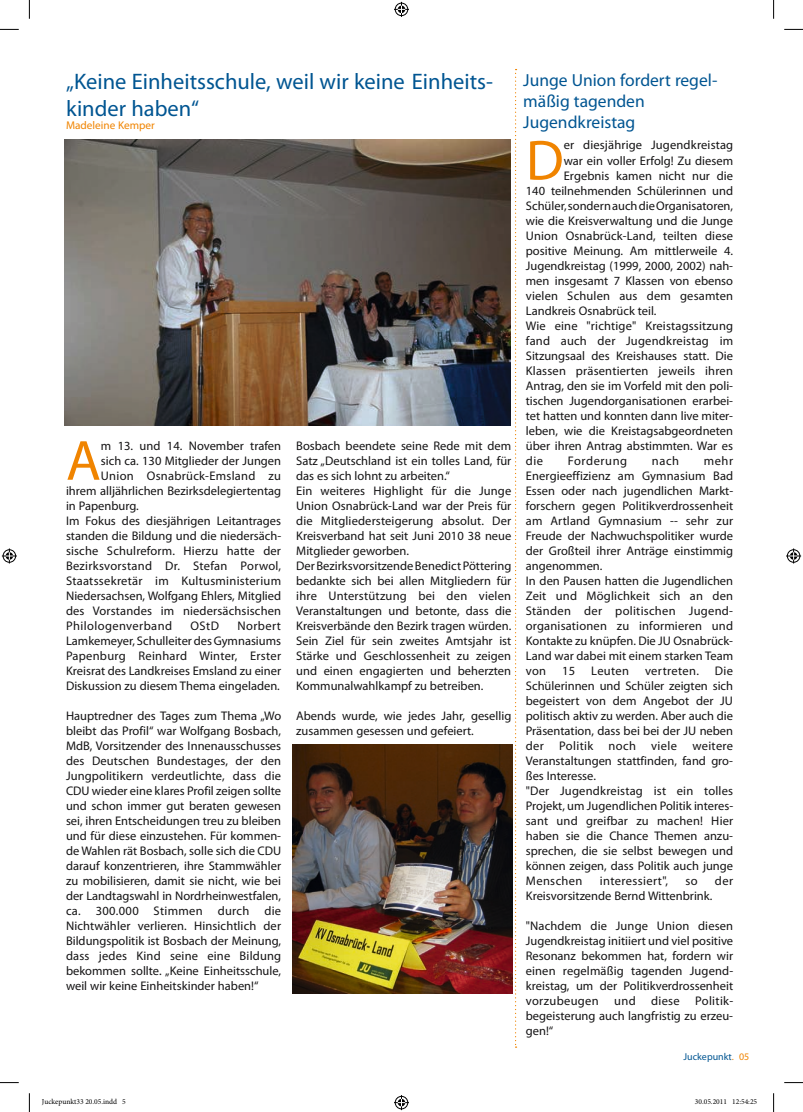
<style>
.page{position:relative;width:803px;height:1112px;background:#fff}
.page>*{position:absolute;margin:0;border:0;box-sizing:border-box;transform-origin:0 0}
.t1{font:57px "Myriad Pro";color:#f08400}
.t2{font:22.5px/27px "Myriad Pro";color:#005592}
.t3{font:17.5px/21px "Myriad Pro";color:#005592}
.t4{font:12.5px/15px "Myriad Pro";color:#141314}
.t5{font:12.5px "Myriad Pro";letter-spacing:.02em;color:#141314}
.t6{font:12.5px "Myriad Pro";letter-spacing:.03em;color:#141314}
.t7{font:12.5px "Myriad Pro";letter-spacing:.035em;color:#141314}
.t8{font:12.5px "Myriad Pro";letter-spacing:.045em;color:#141314}
.t9{font:11.25px "Myriad Pro";color:#f08400}
.t10{font:10px "Myriad Pro";color:#005592}
.t11{font:7.5px "Minion Pro";color:#000}
.s1{color:#f08400}
</style>
<div class="page">
<svg style="left:515px;top:69px;width:1px;height:978px"></svg>
<img style="left:65px;top:140px;width:445px;height:285px">
<img style="left:293px;top:744px;width:220px;height:249px">
<svg style="left:0;top:29px;width:19px;height:1px"></svg>
<svg style="left:784px;top:29px;width:19px;height:1px"></svg>
<svg style="left:0;top:1082px;width:19px;height:1px"></svg>
<svg style="left:784px;top:1082px;width:19px;height:1px"></svg>
<svg style="left:29px;top:0;width:1px;height:19px"></svg>
<svg style="left:29px;top:1093px;width:1px;height:18px"></svg>
<svg style="left:773px;top:0;width:1px;height:19px"></svg>
<svg style="left:773px;top:1093px;width:1px;height:18px"></svg>
<svg style="left:394px;top:2px;width:15px;height:15px"></svg>
<svg style="left:394px;top:1095px;width:15px;height:14px"></svg>
<svg style="left:2px;top:548px;width:15px;height:15px"></svg>
<svg style="left:786px;top:548px;width:15px;height:15px"></svg>
<h2 class="t2" style="left:66px;top:67px;width:428px">„Keine Einheitsschule, weil wir keine Einheits&shy;kinder haben“</h2>
<p class="t9" style="left:66px;top:118px;width:90px">Madeleine Kemper</p>
<h1 class="t1" style="left:66px;top:425px;width:36px">A</h1>
<p class="t4" style="left:101px;top:437px;width:182px">m 13. und 14. November trafen</p>
<p class="t4" style="left:101px;top:452px;width:182px">sich ca. 130 Mitglieder der Jungen</p>
<p class="t5" style="left:101px;top:467px;width:182px">Union Osnabrück-Emsland zu</p>
<p class="t4" style="left:66px;top:482px;width:217px">ihrem alljährlichen Bezirksdelegiertentag</p>
<p class="t4" style="left:66px;top:497px;width:74px">in Papenburg.</p>
<p class="t4" style="left:66px;top:512px;width:217px">Im Fokus des diesjährigen Leitantrages</p>
<p class="t4" style="left:66px;top:527px;width:217px">standen die Bildung und die niedersäch-</p>
<p class="t4" style="left:66px;top:542px;width:217px">sische Schulreform. Hierzu hatte der</p>
<p class="t5" style="left:66px;top:557px;width:217px">Bezirksvorstand Dr. Stefan Porwol,</p>
<p class="t5" style="left:66px;top:572px;width:217px">Staatssekretär im Kultusministerium</p>
<p class="t4" style="left:66px;top:587px;width:217px">Niedersachsen, Wolfgang Ehlers, Mitglied</p>
<p class="t4" style="left:66px;top:602px;width:217px">des Vorstandes im niedersächsischen</p>
<p class="t7" style="left:66px;top:617px;width:108px">Philologenverband</p>
<p class="t4" style="left:191px;top:617px;width:30px">OStD</p>
<p class="t4" style="left:66px;top:617px;width:217px;text-align:justify;text-indent:171px">Norbert Lamkemeyer, Schulleiter des Gymnasiums Papenburg Reinhard Winter, Erster Kreisrat des Landkreises Emsland zu einer Diskussion zu diesem Thema eingeladen.</p>
<p class="t4" style="left:66px;top:707px;width:217px;text-align:justify">Hauptredner des Tages zum Thema „Wo bleibt das Profil“ war Wolfgang Bosbach, MdB, Vorsitzender des Innenausschusses des Deutschen Bundestages, der den Jungpolitikern verdeutlichte, dass die CDU wieder eine klares Profil zeigen sollte und schon immer gut beraten gewesen sei, ihren Entscheidungen treu zu bleiben und für diese einzustehen. Für kommen&shy;de Wahlen rät Bosbach, solle sich die CDU darauf konzentrieren, ihre Stammwähler zu mobilisieren, damit sie nicht, wie bei der Landtagswahl in Nordrheinwestfalen, ca. 300.000 Stimmen durch die Nichtwähler verlieren. Hinsichtlich der Bildungspolitik ist Bosbach der Meinung, dass jedes Kind seine eine Bildung bekommen sollte. „Keine Einheitsschule, weil wir keine Einheitskinder haben!“</p>
<p class="t4" style="left:296px;top:437px;width:217px">Bosbach beendete seine Rede mit dem Satz „Deutschland ist ein tolles Land, für das es sich lohnt zu arbeiten.“<br>Ein weiteres Highlight für die Junge Union Osnabrück-Land war der Preis für die Mitgliedersteigerung absolut. Der Kreisverband hat seit Juni 2010 38 neue Mitglieder geworben.<br>Der Bezirksvorsitzende Benedict Pöttering bedankte sich bei allen Mitgliedern für ihre Unterstützung bei den vielen Veranstaltungen und betonte, dass die Kreisverbände den Bezirk tragen würden.<br>Sein Ziel für sein zweites Amtsjahr ist Stärke und Geschlossenheit zu zeigen und einen engagierten und beherzten Kommunalwahlkampf zu betreiben.</p>
<p class="t4" style="left:296px;top:707px;width:217px">Abends wurde, wie jedes Jahr, gesellig zusammen gesessen und gefeiert.</p>
<h3 class="t3" style="left:523px;top:69px;width:196px">Junge Union fordert regel&shy;mäßig tagenden<br>Jugendkreistag</h3>
<h1 class="t1" style="left:526px;top:125px;width:39px">D</h1>
<p class="t4" style="left:564px;top:137px;width:171px">er diesjährige Jugendkreistag</p>
<p class="t4" style="left:564px;top:152px;width:171px">war ein voller Erfolg! Zu diesem</p>
<p class="t4" style="left:564px;top:167px;width:171px">Ergebnis kamen nicht nur die</p>
<p class="t4" style="left:526px;top:182px;width:209px">140 teilnehmenden Schülerinnen und</p>
<p class="t4" style="left:526px;top:197px;width:209px">Schüler, sondern auch die Organisatoren,</p>
<p class="t4" style="left:526px;top:212px;width:209px">wie die Kreisverwaltung und die Junge</p>
<p class="t4" style="left:526px;top:227px;width:209px">Union Osnabrück-Land, teilten diese</p>
<p class="t4" style="left:526px;top:242px;width:209px">positive Meinung. Am mittlerweile 4.</p>
<p class="t4" style="left:526px;top:257px;width:209px">Jugendkreistag (1999, 2000, 2002) nah-</p>
<p class="t4" style="left:526px;top:272px;width:209px">men insgesamt 7 Klassen von ebenso</p>
<p class="t4" style="left:526px;top:287px;width:209px">vielen Schulen aus dem gesamten</p>
<p class="t4" style="left:526px;top:302px;width:132px">Landkreis Osnabrück teil.</p>
<p class="t4" style="left:526px;top:317px;width:209px">Wie eine "richtige" Kreistagssitzung</p>
<p class="t4" style="left:526px;top:332px;width:209px">fand auch der Jugendkreistag im</p>
<p class="t4" style="left:526px;top:347px;width:209px">Sitzungsaal des Kreishauses statt. Die</p>
<p class="t4" style="left:526px;top:362px;width:209px">Klassen präsentierten jeweils ihren</p>
<p class="t4" style="left:526px;top:377px;width:209px">Antrag, den sie im Vorfeld mit den poli-</p>
<p class="t4" style="left:526px;top:392px;width:209px">tischen Jugendorganisationen erarbei-</p>
<p class="t4" style="left:526px;top:407px;width:209px">tet hatten und konnten dann live miter-</p>
<p class="t4" style="left:526px;top:422px;width:209px">leben, wie die Kreistagsabgeordneten</p>
<p class="t4" style="left:526px;top:437px;width:209px">über ihren Antrag abstimmten. War es</p>
<p class="t4" style="left:526px;top:452px;width:19px">die</p>
<p class="t8" style="left:568px;top:452px;width:61px">Forderung</p>
<p class="t4" style="left:652px;top:452px;width:29px">nach</p>
<p class="t4" style="left:526px;top:452px;width:209px;text-indent:178px">mehr<br>Energieeffizienz am Gymnasium Bad<br>Essen oder nach jugendlichen Markt&shy;forschern gegen Politikverdrossenheit am Artland Gymnasium -- sehr zur<br>Freude der Nachwuchspolitiker wurde der Großteil ihrer Anträge einstimmig angenommen.<br>In den Pausen hatten die Jugendlichen<br>Zeit und Möglichkeit sich an den<br>Ständen der politischen Jugend&shy;organisationen zu informieren und<br>Kontakte zu knüpfen. Die JU Osnabrück-<br>Land war dabei mit einem starken Team von</p>
<p class="t4" style="left:526px;top:662px;width:209px;text-indent:189px">Die<br>Schülerinnen und Schüler zeigten sich begeistert von dem Angebot der JU politisch aktiv zu werden. Aber auch die<br>Präsentation, dass bei bei der JU neben der Politik noch viele weitere<br>Veranstaltungen stattfinden, fand gro&shy;ßes Interesse.<br>"Der Jugendkreistag ist ein tolles<br>Projekt, um Jugendlichen Politik interes&shy;sant und greifbar zu machen! Hier haben sie die Chance Themen anzu&shy;sprechen, die sie selbst bewegen und können zeigen, dass Politik auch junge<br>Menschen</p>
<p class="t4" style="left:562px;top:662px;width:15px">15</p>
<p class="t4" style="left:591px;top:662px;width:39px">Leuten</p>
<p class="t6" style="left:645px;top:662px;width:55px">vertreten.</p>
<p class="t6" style="left:600px;top:872px;width:70px">interessiert",</p>
<p class="t4" style="left:685px;top:872px;width:14px">so</p>
<p class="t4" style="left:715px;top:872px;width:20px">der</p>
<p class="t4" style="left:526px;top:887px;width:188px">Kreisvorsitzende Bernd Wittenbrink.</p>
<p class="t4" style="left:526px;top:917px;width:209px;text-align:justify">"Nachdem die Junge Union diesen Jugendkreistag initiiert und viel positive Resonanz bekommen hat, fordern wir einen regelmäßig tagenden Jugend&shy;kreistag, um der Politikverdrossenheit vorzubeugen und diese Politik&shy;begeisterung auch langfristig zu erzeu&shy;gen!“</p>
<p class="t10" style="left:683px;top:1049px;width:67px">Juckepunkt<span class="s1">. 05</span></p>
<p class="t11" style="left:42px;top:1096px;width:86px">Juckepunkt33 20.05.indd 5</p>
<p class="t11" style="left:695px;top:1096px;width:64px">30.05.2011 12:54:25</p>
</div>
